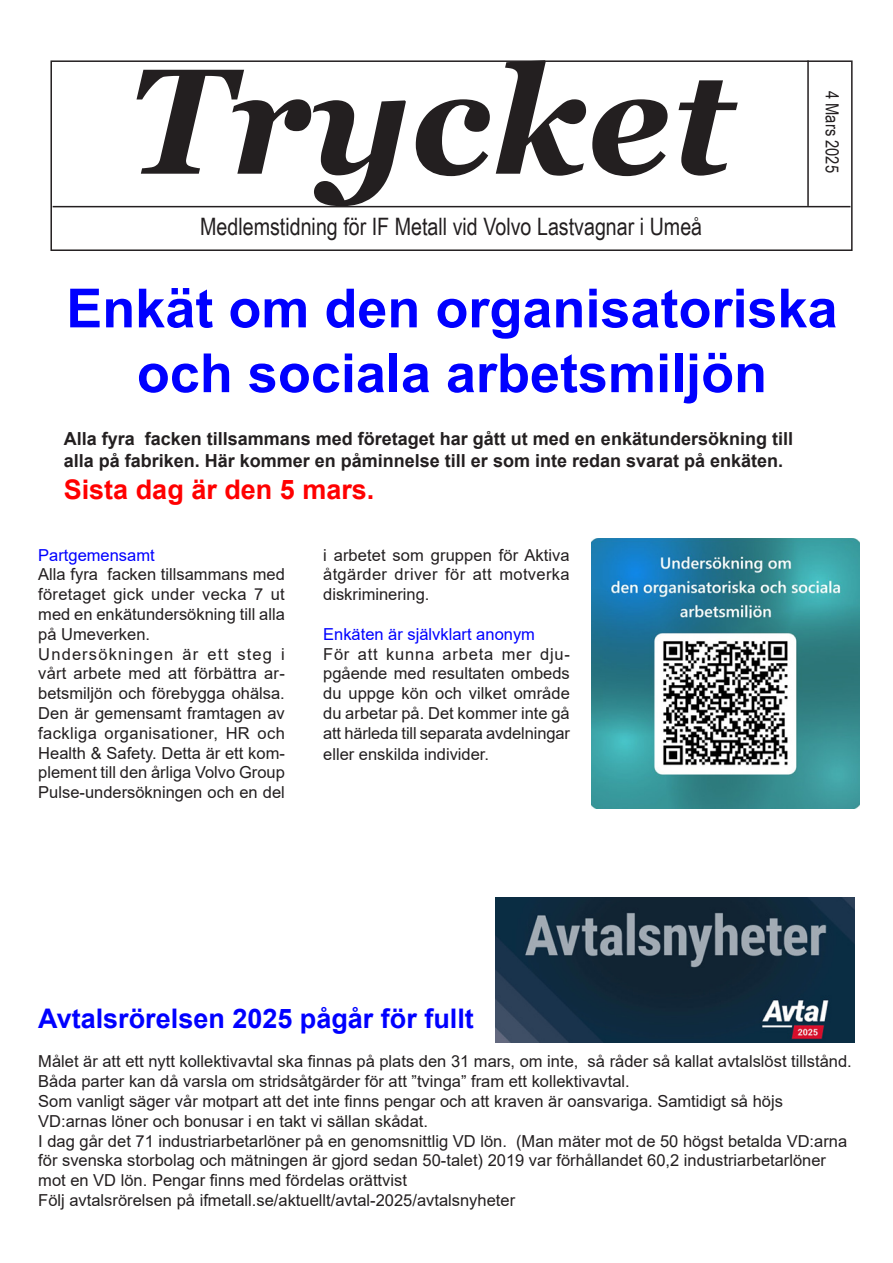
<style>
.page{position:relative;width:893px;height:1263px;background:#fff}
.page>*{position:absolute;margin:0;border:0;box-sizing:border-box;transform-origin:0 0}
.t1{font:italic 700 150px "Georgia";color:#231f20}
.t2{font:700 54px/64.8px "Arial";color:#00f;text-align:center}
.t3{font:700 27px "Arial";color:#00f}
.t4{font:700 27px "Arial";color:#f00}
.t5{font:24px "Arial Narrow";color:#231f20}
.t6{font:700 18px/21.6px "Arial";color:#231f20}
.t7{font:18px "Arial Narrow";color:#231f20}
.t8{font:16.5px/19.8px "Arial";color:#231f20;text-align:justify}
.t9{font:16.5px "Arial";color:#00f}
</style>
<div class="page">
<div style="left:50px;top:60px;width:803px;height:191px;border:2px solid #231f20"></div>
<hr style="left:53px;top:206px;width:797px;height:1px;background:#231f20">
<hr style="left:807px;top:60px;width:2px;height:146px;background:#231f20">
<img style="left:591px;top:538px;width:269px;height:270px">
<img style="left:495px;top:897px;width:360px;height:145px">
<p class="t1" style="left:128px;top:24px;width:607px">Trycket</p>
<p class="t5" style="left:200px;top:209px;width:504px">Medlemstidning för IF Metall vid Volvo Lastvagnar i Umeå</p>
<p class="t7" style="left:845px;top:91px;width:84px;rotate:90deg">4 Mars 2025</p>
<p class="t2" style="left:66px;top:277px;width:773px">Enkät om den organisatoriska och sociala arbetsmiljön</p>
<p class="t6" style="left:64px;top:428px;width:731px">Alla fyra facken tillsammans med företaget har gått ut med en enkätundersökning till alla på fabriken. Här kommer en påminnelse till er som inte redan svarat på enkäten.</p>
<p class="t4" style="left:64px;top:471px;width:312px">Sista dag är den 5 mars.</p>
<p class="t9" style="left:38px;top:543px;width:118px">Partgemensamt</p>
<p class="t8" style="left:38px;top:565px;width:248px">Alla fyra facken tillsammans med företaget gick under vecka 7 ut med en enkätundersökning till alla på Umeverken.</p>
<p class="t8" style="left:38px;top:644px;width:248px">Undersökningen är ett steg i vårt arbete med att förbättra ar&shy;betsmiljön och förebygga ohälsa.<br>Den är gemensamt framtagen av fackliga organisationer, HR och Health &amp; Safety. Detta är ett kom&shy;plement till den årliga Volvo Group Pulse-undersökningen och en del</p>
<p class="t8" style="left:323px;top:545px;width:248px">i arbetet som gruppen för Aktiva åtgärder driver för att motverka diskriminering.</p>
<p class="t9" style="left:323px;top:623px;width:213px">Enkäten är självklart anonym</p>
<p class="t8" style="left:323px;top:644px;width:248px">För att kunna arbeta mer dju&shy;pgående med resultaten ombeds du uppge kön och vilket område du arbetar på. Det kommer inte gå att härleda till separata avdelningar</p>
<p class="t8" style="left:323px;top:745px;width:168px">eller enskilda individer.</p>
<p class="t3" style="left:38px;top:999px;width:437px">Avtalsrörelsen 2025 pågår för fullt</p>
<p class="t8" style="left:38px;top:1051px;width:815px">Målet är att ett nytt kollektivavtal ska finnas på plats den 31 mars, om inte, så råder så kallat avtalslöst tillstånd.<br>Båda parter kan då varsla om stridsåtgärder för att ”tvinga” fram ett kollektivavtal.</p>
<p class="t8" style="left:38px;top:1091px;width:746px">Som vanligt säger vår motpart att det inte finns pengar och att kraven är oansvariga. Samtidigt så höjs<br>VD:arnas löner och bonusar i en takt vi sällan skådat.</p>
<p class="t8" style="left:38px;top:1131px;width:810px;text-align:left">I dag går det 71 industriarbetarlöner på en genomsnittlig VD lön. (Man mäter mot de 50 högst betalda VD:arna för svenska storbolag och mätningen är gjord sedan 50-talet) 2019 var förhållandet 60,2 industriarbetarlöner mot en VD lön. Pengar finns med fördelas orättvist</p>
<p class="t8" style="left:38px;top:1190px;width:478px">Följ avtalsrörelsen på ifmetall.se/aktuellt/avtal-2025/avtalsnyheter</p>
</div>
